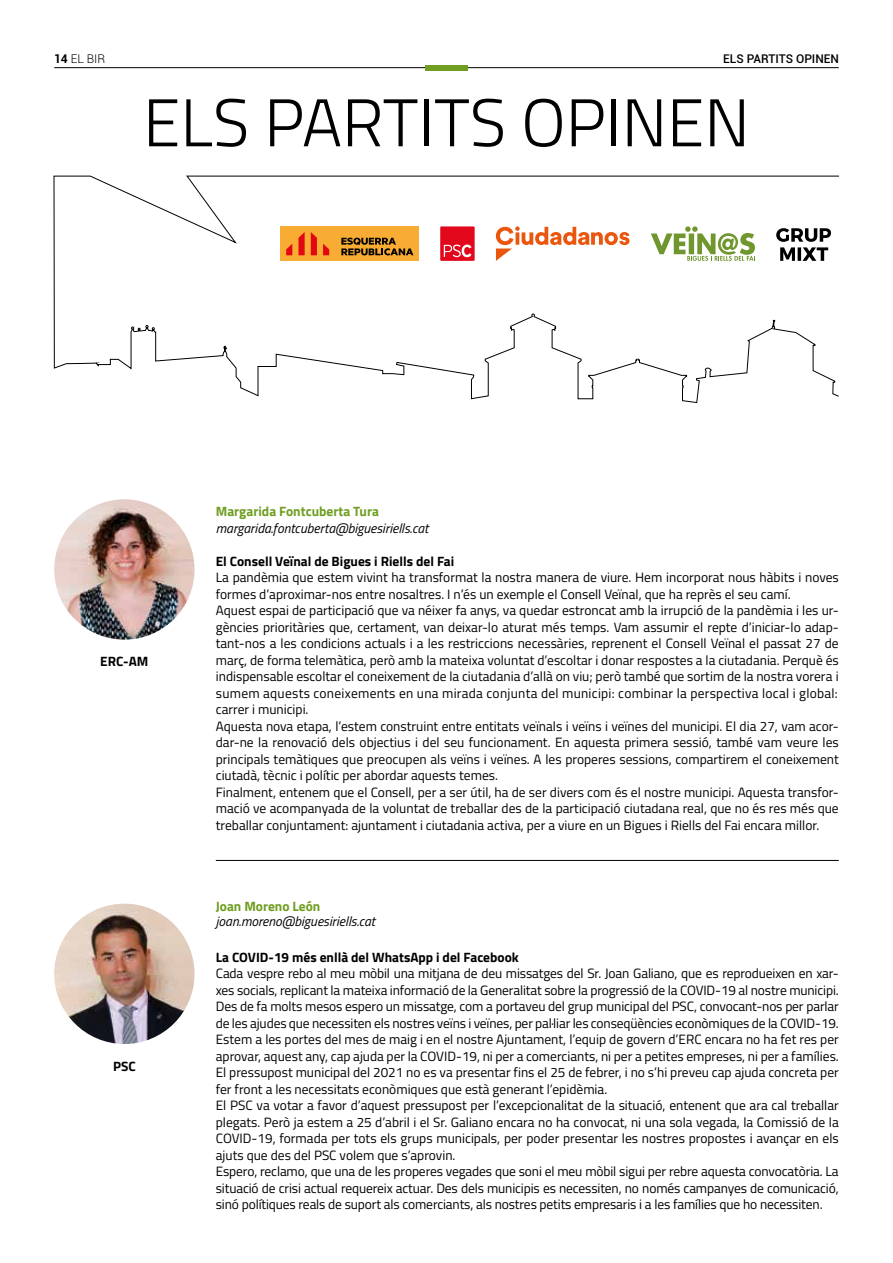
<style>
.page{position:relative;width:893px;height:1263px;background:#fff}
.page>*{position:absolute;margin:0;border:0;box-sizing:border-box;transform-origin:0 0}
.t1{font:300 67.5px "Titillium Web";color:#000}
.t2{font:13.5px/16.5px "Titillium Web";color:#000}
.t3{font:700 13.5px "Titillium Web";color:#000}
.t4{font:italic 13.5px "Titillium Web";color:#000}
.t5{font:700 13.5px "Titillium Web";color:#6f9e21}
.t6{font:500 12px "Roboto";color:#000}
.t7{font:300 12px "Roboto";color:#000}
.s1{font-weight:700}
</style>
<div class="page">
<hr style="left:54px;top:67px;width:785px;height:1px;background:#000">
<hr style="left:216px;top:860px;width:623px;height:1px;background:#000">
<div style="left:425px;top:65px;width:43px;height:5px;background:#6f9e21"></div>
<img style="left:54px;top:904px;width:141px;height:140px;border-radius:70px">
<img style="left:54px;top:499px;width:141px;height:141px;border-radius:70px">
<svg style="left:53px;top:175px;width:786px;height:228px"></svg>
<div style="left:440px;top:226px;width:35px;height:35px;background:#e2071b"></div>
<svg style="left:444px;top:245px;width:28px;height:12px"></svg>
<div style="left:281px;top:226px;width:138px;height:35px;background:#f8ac33"></div>
<svg style="left:286px;top:232px;width:43px;height:23px"></svg>
<svg style="left:341px;top:238px;width:72px;height:17px"></svg>
<svg style="left:496px;top:226px;width:133px;height:35px"></svg>
<svg style="left:651px;top:226px;width:104px;height:35px"></svg>
<svg style="left:776px;top:228px;width:55px;height:33px"></svg>
<p class="t7" style="left:54px;top:50px;width:53px"><span class="s1">14</span> EL BIR</p>
<p class="t6" style="left:723px;top:50px;width:117px">ELS PARTITS OPINEN</p>
<h1 class="t1" style="left:143px;top:74px;width:608px">ELS PARTITS OPINEN</h1>
<p class="t3" style="left:100px;top:651px;width:50px">ERC-AM</p>
<p class="t3" style="left:113px;top:1055px;width:24px">PSC</p>
<p class="t5" style="left:216px;top:501px;width:165px">Margarida Fontcuberta Tura</p>
<p class="t4" style="left:216px;top:518px;width:214px">margarida.fontcuberta@biguesiriells.cat</p>
<p class="t3" style="left:216px;top:550px;width:240px">El Consell Veïnal de Bigues i Riells del Fai</p>
<p class="t2" style="left:216px;top:568px;width:624px">La pandèmia que estem vivint ha transformat la nostra manera de viure. Hem incorporat nous hàbits i noves formes d’aproximar-nos entre nosaltres. I n’és un exemple el Consell Veïnal, que ha reprès el seu camí.<br>Aquest espai de participació que va néixer fa anys, va quedar estroncat amb la irrupció de la pandèmia i les ur&shy;gències prioritàries que, certament, van deixar-lo aturat més temps. Vam assumir el repte d’iniciar-lo adap&shy;tant-nos a les condicions actuals i a les restriccions necessàries, reprenent el Consell Veïnal el passat 27 de març, de forma telemàtica, però amb la mateixa voluntat d’escoltar i donar respostes a la ciutadania. Perquè és indispensable escoltar el coneixement de la ciutadania d’allà on viu; però també que sortim de la nostra vorera i sumem aquests coneixements en una mirada conjunta del municipi: combinar la perspectiva local i global: carrer i municipi.<br>Aquesta nova etapa, l’estem construint entre entitats veïnals i veïns i veïnes del municipi. El dia 27, vam acor&shy;dar-ne la renovació dels objectius i del seu funcionament. En aquesta primera sessió, també vam veure les principals temàtiques que preocupen als veïns i veïnes. A les properes sessions, compartirem el coneixement ciutadà, tècnic i polític per abordar aquests temes.<br>Finalment, entenem que el Consell, per a ser útil, ha de ser divers com és el nostre municipi. Aquesta transfor&shy;mació ve acompanyada de la voluntat de treballar des de la participació ciutadana real, que no és res més que treballar conjuntament: ajuntament i ciutadania activa, per a viure en un Bigues i Riells del Fai encara millor.</p>
<p class="t5" style="left:216px;top:896px;width:106px">Joan Moreno León</p>
<p class="t4" style="left:216px;top:912px;width:161px">joan.moreno@biguesiriells.cat</p>
<p class="t3" style="left:216px;top:946px;width:305px">La COVID-19 més enllà del WhatsApp i del Facebook</p>
<p class="t2" style="left:216px;top:964px;width:625px">Cada vespre rebo al meu mòbil una mitjana de deu missatges del Sr. Joan Galiano, que es reprodueixen en xar&shy;xes socials, replicant la mateixa informació de la Generalitat sobre la progressió de la COVID-19 al nostre municipi.<br>Des de fa molts mesos espero un missatge, com a portaveu del grup municipal del PSC, convocant-nos per parlar de les ajudes que necessiten els nostres veïns i veïnes, per pal·liar les conseqüències econòmiques de la COVID-19.<br>Estem a les portes del mes de maig i en el nostre Ajuntament, l’equip de govern d’ERC encara no ha fet res per aprovar, aquest any, cap ajuda per la COVID-19, ni per a comerciants, ni per a petites empreses, ni per a famílies.<br>El pressupost municipal del 2021 no es va presentar fins el 25 de febrer, i no s’hi preveu cap ajuda concreta per fer front a les necessitats econòmiques que està generant l’epidèmia.<br>El PSC va votar a favor d’aquest pressupost per l’excepcionalitat de la situació, entenent que ara cal treballar plegats. Però ja estem a 25 d’abril i el Sr. Galiano encara no ha convocat, ni una sola vegada, la Comissió de la COVID-19, formada per tots els grups municipals, per poder presentar les nostres propostes i avançar en els ajuts que des del PSC volem que s’aprovin.<br>Espero, reclamo, que una de les properes vegades que soni el meu mòbil sigui per rebre aquesta convocatòria. La situació de crisi actual requereix actuar. Des dels municipis es necessiten, no només campanyes de comunicació, sinó polítiques reals de suport als comerciants, als nostres petits empresaris i a les famílies que ho necessiten.</p>
</div>
